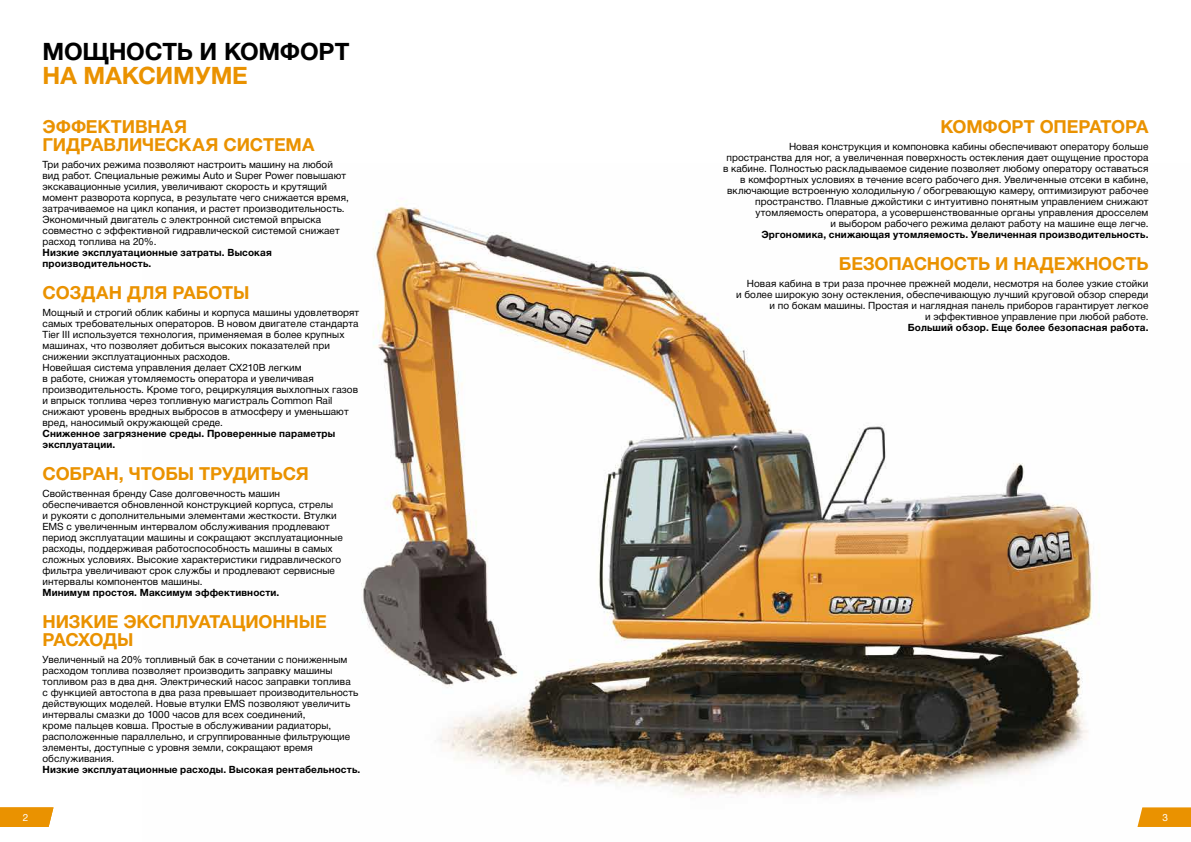
<style>
.page{position:relative;width:1191px;height:842px;background:#fff}
.page>*{position:absolute;margin:0;border:0;box-sizing:border-box;transform-origin:0 0}
.t1{font:700 24px "Helvetica Neue Cyr";letter-spacing:-.01em;color:#000}
.t2{font:700 24px "Helvetica Neue Cyr";letter-spacing:-.005em;color:#ea9200}
.t3{font:700 18px/18px "Helvetica Neue Cyr";letter-spacing:-.005em;color:#ea9200}
.t4{font:10px/11px "Helvetica Neue Cyr";letter-spacing:.005em;color:#000}
.t5{font:700 10px/11px "Helvetica Neue Cyr";letter-spacing:.015em;color:#000}
.t6{font:10px "Helvetica Neue Cyr";color:#fff}
</style>
<div class="page">
<img style="left:361px;top:201px;width:739px;height:597px">
<svg style="left:0;top:807px;width:53px;height:20px"></svg>
<svg style="left:1137px;top:807px;width:54px;height:20px"></svg>
<h1 class="t1" style="left:43px;top:38px;width:308px">МОЩНОСТЬ И КОМФОРТ</h1>
<h1 class="t2" style="left:43px;top:62px;width:207px">НА МАКСИМУМЕ</h1>
<h2 class="t3" style="left:43px;top:118px;width:273px">ЭФФЕКТИВНАЯ<br>ГИДРАВЛИЧЕСКАЯ СИСТЕМА</h2>
<p class="t4" style="left:43px;top:159px;width:308px">Три рабочих режима позволяют настроить машину на любой вид работ. Специальные режимы Auto и Super Power повышают экскавационные усилия, увеличивают скорость и крутящий момент разворота корпуса, в результате чего снижается время, затрачиваемое на цикл копания, и растет производительность.<br>Экономичный двигатель c электронной системой впрыска совместно с эффективной гидравлической системой снижает расход топлива на 20%.</p>
<p class="t5" style="left:43px;top:247px;width:231px">Низкие эксплуатационные затраты. Высокая производительность.</p>
<h2 class="t3" style="left:43px;top:284px;width:208px">СОЗДАН ДЛЯ РАБОТЫ</h2>
<p class="t4" style="left:43px;top:307px;width:318px">Мощный и строгий облик кабины и корпуса машины удовлетворят самых требовательных операторов. В новом двигателе стандарта Tier III используется технология, применяемая в более крупных машинах, что позволяет добиться высоких показателей при снижении эксплуатационных расходов.<br>Новейшая система управления делает СХ210В легким<br>в работе, снижая утомляемость оператора и увеличивая производительность. Кроме того, рециркуляция выхлопных газов и впрыск топлива через топливную магистраль Common Rail снижают уровень вредных выбросов в атмосферу и уменьшают вред, наносимый окружающей среде.</p>
<p class="t5" style="left:43px;top:428px;width:294px">Сниженное загрязнение среды. Проверенные параметры эксплуатации.</p>
<h2 class="t3" style="left:43px;top:465px;width:268px">СОБРАН, ЧТОБЫ ТРУДИТЬСЯ</h2>
<p class="t4" style="left:43px;top:488px;width:302px">Свойственная бренду Case долговечность машин обеспечивается обновленной конструкцией корпуса, стрелы<br>и рукояти с дополнительными элементами жесткости. Втулки EMS с увеличенным интервалом обслуживания продлевают период эксплуатации машины и сокращают эксплуатационные расходы, поддерживая работоспособность машины в самых сложных условиях. Высокие характеристики гидравлического фильтра увеличивают срок службы и продлевают сервисные интервалы компонентов машины.</p>
<p class="t5" style="left:43px;top:587px;width:238px">Минимум простоя. Максимум эффективности.</p>
<h2 class="t3" style="left:43px;top:613px;width:286px">НИЗКИЕ ЭКСПЛУАТАЦИОННЫЕ<br>РАСХОДЫ</h2>
<p class="t4" style="left:43px;top:654px;width:317px">Увеличенный на 20% топливный бак в сочетании с пониженным расходом топлива позволяет производить заправку машины топливом раз в два дня. Электрический насос заправки топлива с функцией автостопа в два раза превышает производительность действующих моделей. Новые втулки EMS позволяют увеличить интервалы смазки до 1000 часов для всех соединений,<br>кроме пальцев ковша. Простые в обслуживании радиаторы, расположенные параллельно, и сгруппированные фильтрующие элементы, доступные с уровня земли, сокращают время обслуживания.</p>
<p class="t5" style="left:43px;top:764px;width:319px">Низкие эксплуатационные расходы. Высокая рентабельность.</p>
<h2 class="t3" style="left:940px;top:118px;width:209px">КОМФОРТ ОПЕРАТОРА</h2>
<p class="t4" style="left:723px;top:141px;width:427px;text-align:right">Новая конструкция и компоновка кабины обеспечивают оператору больше пространства для ног, а увеличенная поверхность остекления дает ощущение простора в кабине. Полностью раскладываемое сидение позволяет любому оператору оставаться в комфортных условиях в течение всего рабочего дня. Увеличенные отсеки в кабине, включающие встроенную холодильную / обогревающую камеру, оптимизируют рабочее пространство. Плавные джойстики с интуитивно понятным управлением снижают утомляемость оператора, а усовершенствованные органы управления дросселем<br>и выбором рабочего режима делают работу на машине еще легче.</p>
<p class="t5" style="left:761px;top:229px;width:388px">Эргономика, снижающая утомляемость. Увеличенная производительность.</p>
<h2 class="t3" style="left:839px;top:255px;width:311px">БЕЗОПАСНОСТЬ И НАДЕЖНОСТЬ</h2>
<p class="t4" style="left:736px;top:278px;width:414px;text-align:right">Новая кабина в три раза прочнее прежней модели, несмотря на более узкие стойки<br>и более широкую зону остекления, обеспечивающую лучший круговой обзор спереди и по бокам машины. Простая и наглядная панель приборов гарантирует легкое<br>и эффективное управление при любой работе.</p>
<p class="t5" style="left:907px;top:322px;width:242px">Больший обзор. Еще более безопасная работа.</p>
<p class="t6" style="left:23px;top:812px;width:7px">2</p>
<p class="t6" style="left:1162px;top:812px;width:7px">3</p>
</div>
